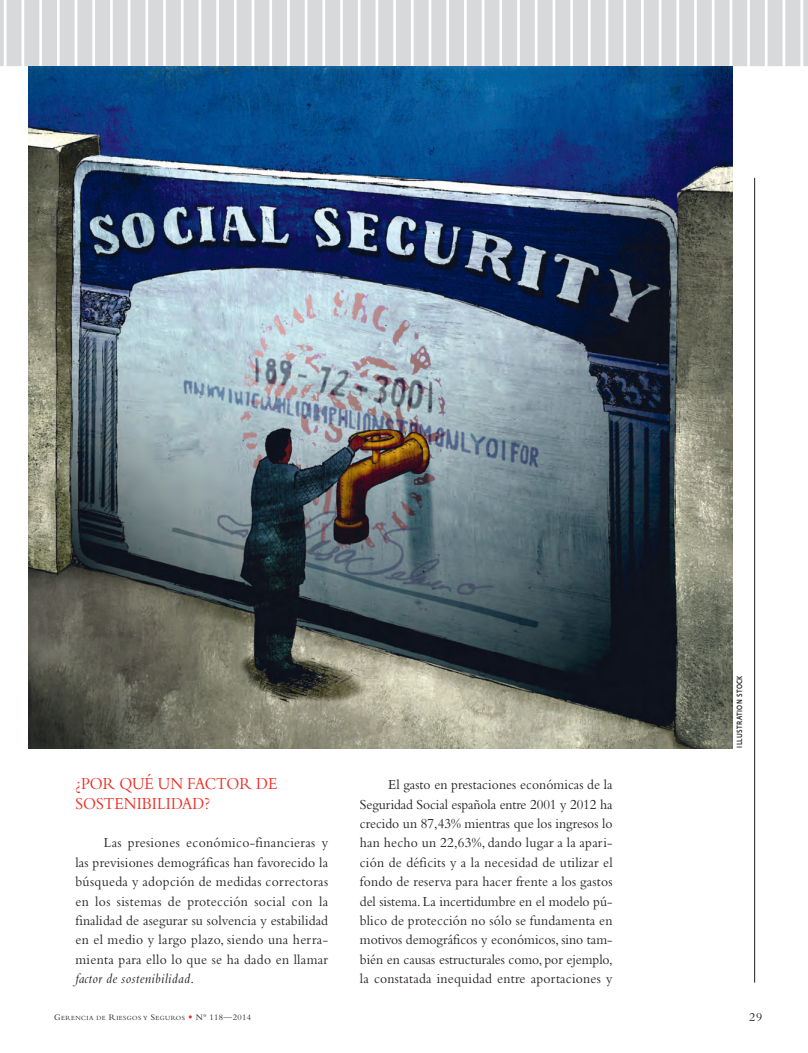
<style>
.page{position:relative;width:808px;height:1053px;background:#fff}
.page>*{position:absolute;margin:0;border:0;box-sizing:border-box;transform-origin:0 0}
.t1{font:17.5px/19.4px "Bembo";color:#ee2e22;scale:.9 1}
.t2{font:14.38px/19.4px "Bembo";letter-spacing:.025em;color:#231f20;text-align:justify;scale:.95 1}
.t3{font:12.5px "Bembo";color:#231f20}
.t4{font:500 7.5px "Fedra Sans";letter-spacing:.06em;color:#231f20;scale:.8 1}
.t5{font:6.5px "Bembo";letter-spacing:.065em;color:#231f20}
.s1{font-style:italic}
.s2{font-size:8.75px}
.s3{font-family:"Goudy";font-size:8.75px;color:#ee2e22}
</style>
<div class="page">
<hr style="left:0;top:0;width:4px;height:66px;background:#d8d9db">
<div style="left:7px;top:0;width:15px;height:66px;background:#d8d9db"></div>
<div style="left:24px;top:0;width:15px;height:66px;background:#d8d9db"></div>
<div style="left:42px;top:0;width:15px;height:66px;background:#d8d9db"></div>
<div style="left:60px;top:0;width:15px;height:66px;background:#d8d9db"></div>
<div style="left:77px;top:0;width:15px;height:66px;background:#d8d9db"></div>
<div style="left:95px;top:0;width:15px;height:66px;background:#d8d9db"></div>
<div style="left:113px;top:0;width:15px;height:66px;background:#d8d9db"></div>
<div style="left:130px;top:0;width:15px;height:66px;background:#d8d9db"></div>
<div style="left:148px;top:0;width:15px;height:66px;background:#d8d9db"></div>
<div style="left:166px;top:0;width:15px;height:66px;background:#d8d9db"></div>
<div style="left:184px;top:0;width:15px;height:66px;background:#d8d9db"></div>
<div style="left:201px;top:0;width:15px;height:66px;background:#d8d9db"></div>
<div style="left:219px;top:0;width:15px;height:66px;background:#d8d9db"></div>
<div style="left:237px;top:0;width:15px;height:66px;background:#d8d9db"></div>
<div style="left:254px;top:0;width:15px;height:66px;background:#d8d9db"></div>
<div style="left:272px;top:0;width:15px;height:66px;background:#d8d9db"></div>
<div style="left:290px;top:0;width:15px;height:66px;background:#d8d9db"></div>
<div style="left:307px;top:0;width:15px;height:66px;background:#d8d9db"></div>
<div style="left:325px;top:0;width:15px;height:66px;background:#d8d9db"></div>
<div style="left:343px;top:0;width:15px;height:66px;background:#d8d9db"></div>
<div style="left:361px;top:0;width:15px;height:66px;background:#d8d9db"></div>
<div style="left:378px;top:0;width:15px;height:66px;background:#d8d9db"></div>
<div style="left:396px;top:0;width:15px;height:66px;background:#d8d9db"></div>
<div style="left:414px;top:0;width:15px;height:66px;background:#d8d9db"></div>
<div style="left:431px;top:0;width:15px;height:66px;background:#d8d9db"></div>
<div style="left:449px;top:0;width:15px;height:66px;background:#d8d9db"></div>
<div style="left:467px;top:0;width:15px;height:66px;background:#d8d9db"></div>
<div style="left:484px;top:0;width:15px;height:66px;background:#d8d9db"></div>
<div style="left:502px;top:0;width:15px;height:66px;background:#d8d9db"></div>
<div style="left:520px;top:0;width:15px;height:66px;background:#d8d9db"></div>
<div style="left:537px;top:0;width:15px;height:66px;background:#d8d9db"></div>
<div style="left:555px;top:0;width:15px;height:66px;background:#d8d9db"></div>
<div style="left:573px;top:0;width:15px;height:66px;background:#d8d9db"></div>
<div style="left:591px;top:0;width:15px;height:66px;background:#d8d9db"></div>
<div style="left:608px;top:0;width:15px;height:66px;background:#d8d9db"></div>
<div style="left:626px;top:0;width:15px;height:66px;background:#d8d9db"></div>
<div style="left:644px;top:0;width:15px;height:66px;background:#d8d9db"></div>
<div style="left:661px;top:0;width:15px;height:66px;background:#d8d9db"></div>
<div style="left:679px;top:0;width:15px;height:66px;background:#d8d9db"></div>
<div style="left:697px;top:0;width:15px;height:66px;background:#d8d9db"></div>
<div style="left:732px;top:0;width:15px;height:66px;background:#d8d9db"></div>
<div style="left:714px;top:0;width:15px;height:66px;background:#d8d9db"></div>
<div style="left:750px;top:0;width:15px;height:66px;background:#d8d9db"></div>
<div style="left:785px;top:0;width:15px;height:66px;background:#d8d9db"></div>
<div style="left:803px;top:0;width:5px;height:66px;background:#d8d9db"></div>
<div style="left:767px;top:0;width:15px;height:66px;background:#d8d9db"></div>
<hr style="left:754px;top:178px;width:1px;height:804px;background:#231f20">
<img style="left:28px;top:66px;width:704px;height:682px">
<p class="t1" style="left:75px;top:775px;width:226px">¿POR QUÉ UN FACTOR DE<br>SOSTENIBILIDAD?</p>
<p class="t2" style="left:75px;top:834px;width:267px;text-indent:28px">Las presiones económico-financieras y las previsiones demográficas han favorecido la búsqueda y adopción de medidas correctoras en los sistemas de protección social con la finalidad de asegurar su solvencia y estabilidad en el medio y largo plazo, siendo una herra&shy;mienta para ello lo que se ha dado en llamar <span class="s1">factor de sostenibilidad</span>.</p>
<p class="t2" style="left:360px;top:776px;width:267px;text-indent:28px">El gasto en prestaciones económicas de la Seguridad Social española entre 2001 y 2012 ha crecido un 87,43% mientras que los ingresos lo han hecho un 22,63%, dando lugar a la apari&shy;ción de déficits y a la necesidad de utilizar el fondo de reserva para hacer frente a los gastos del sistema. La incertidumbre en el modelo pú&shy;blico de protección no sólo se fundamenta en motivos demográficos y económicos, sino tam&shy;bién en causas estructurales como, por ejemplo, la constatada inequidad entre aportaciones y</p>
<p class="t4" style="left:736px;top:747px;width:91px;rotate:-90deg">ILLUSTRATION STOCK</p>
<p class="t5" style="left:54px;top:1015px;width:199px"><span class="s2">G</span>ERENCIA DE <span class="s2">R</span>IESGOS Y <span class="s2">S</span>EGUROS <span class="s3">•</span> <span class="s2">Nº 118—2014</span></p>
<p class="t3" style="left:749px;top:1013px;width:14px">29</p>
</div>
